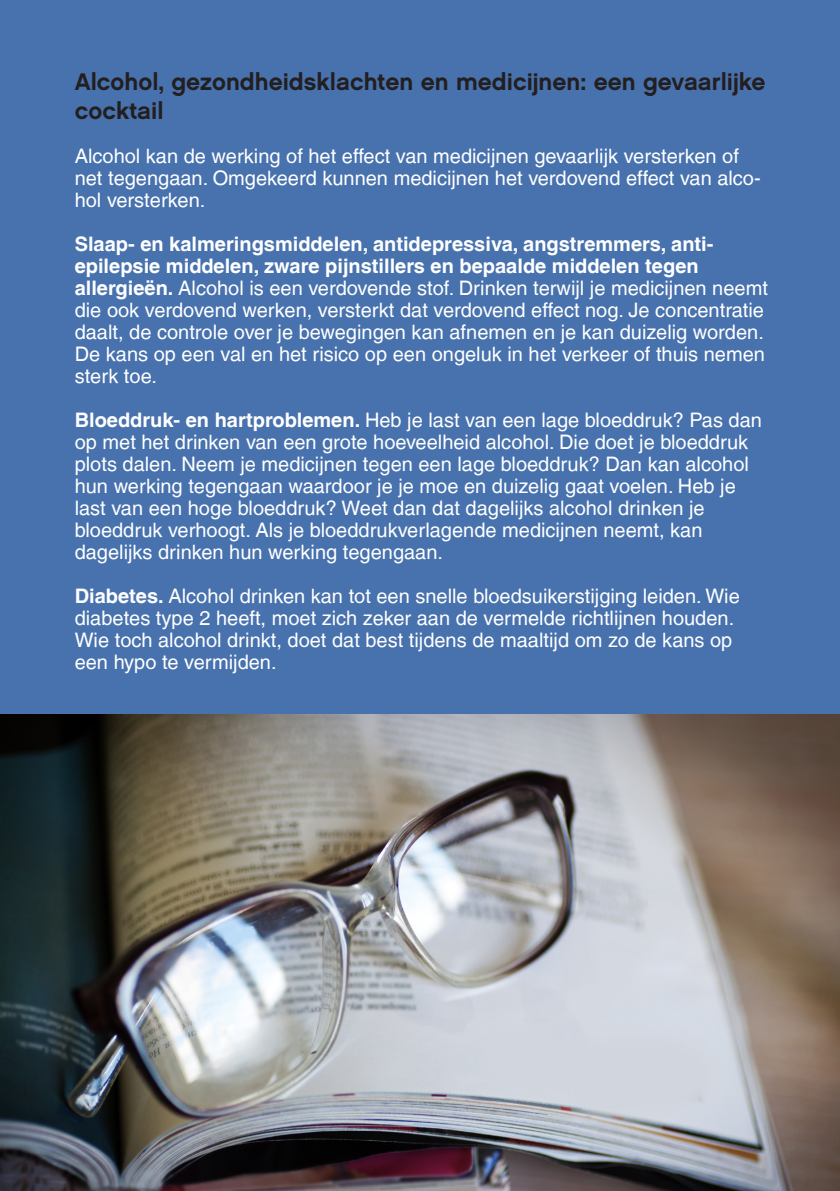
<style>
.page{position:relative;width:840px;height:1191px;background:#fff}
.page>*{position:absolute;margin:0;border:0;box-sizing:border-box;transform-origin:0 0}
.zwart_tussentitels{font:24px/28.8px "Chalet New York Nineteen Sixty";color:#231f20}
.basistekst_wit{font:20px/22px "Helvetica LT";color:#fff}
.basistekst_wit-2{font:700 20px "Helvetica LT";color:#fff}
.s1{font-weight:700}
</style>
<div class="page">
<div style="left:0;top:0;width:839px;height:714px;background:#4872ae"></div>
<img style="left:0;top:714px;width:839px;height:477px">
<p class="zwart_tussentitels" style="left:75px;top:67px;width:692px">Alcohol, gezondheidsklachten en medicijnen: een gevaarlijke cocktail</p>
<p class="basistekst_wit" style="left:75px;top:145px;width:687px">Alcohol kan de werking of het effect van medicijnen gevaarlijk versterken of net tegengaan. Omgekeerd kunnen medicijnen het verdovend effect van alco&shy;hol versterken.</p>
<p class="basistekst_wit-2" style="left:75px;top:232px;width:640px">Slaap- en kalmeringsmiddelen, antidepressiva, angstremmers, anti-</p>
<p class="basistekst_wit-2" style="left:75px;top:254px;width:625px">epilepsie middelen, zware pijnstillers en bepaalde middelen tegen</p>
<p class="basistekst_wit" style="left:75px;top:277px;width:694px"><span class="s1">allergieën.</span> Alcohol is een verdovende stof. Drinken terwijl je medicijnen neemt die ook verdovend werken, versterkt dat verdovend effect nog. Je concentratie daalt, de controle over je bewegingen kan afnemen en je kan duizelig worden.<br>De kans op een val en het risico op een ongeluk in het verkeer of thuis nemen sterk toe.</p>
<p class="basistekst_wit" style="left:75px;top:409px;width:688px"><span class="s1">Bloeddruk- en hartproblemen.</span> Heb je last van een lage bloeddruk? Pas dan op met het drinken van een grote hoeveelheid alcohol. Die doet je bloeddruk plots dalen. Neem je medicijnen tegen een lage bloeddruk? Dan kan alcohol hun werking tegengaan waardoor je je moe en duizelig gaat voelen. Heb je last van een hoge bloeddruk? Weet dan dat dagelijks alcohol drinken je</p>
<p class="basistekst_wit" style="left:75px;top:519px;width:629px">bloeddruk verhoogt. Als je bloeddrukverlagende medicijnen neemt, kan</p>
<p class="basistekst_wit" style="left:75px;top:541px;width:369px">dagelijks drinken hun werking tegengaan.</p>
<p class="basistekst_wit" style="left:75px;top:585px;width:666px"><span class="s1">Diabetes.</span> Alcohol drinken kan tot een snelle bloedsuikerstijging leiden. Wie diabetes type 2 heeft, moet zich zeker aan de vermelde richtlijnen houden.<br>Wie toch alcohol drinkt, doet dat best tijdens de maaltijd om zo de kans op een hypo te vermijden.</p>
</div>
